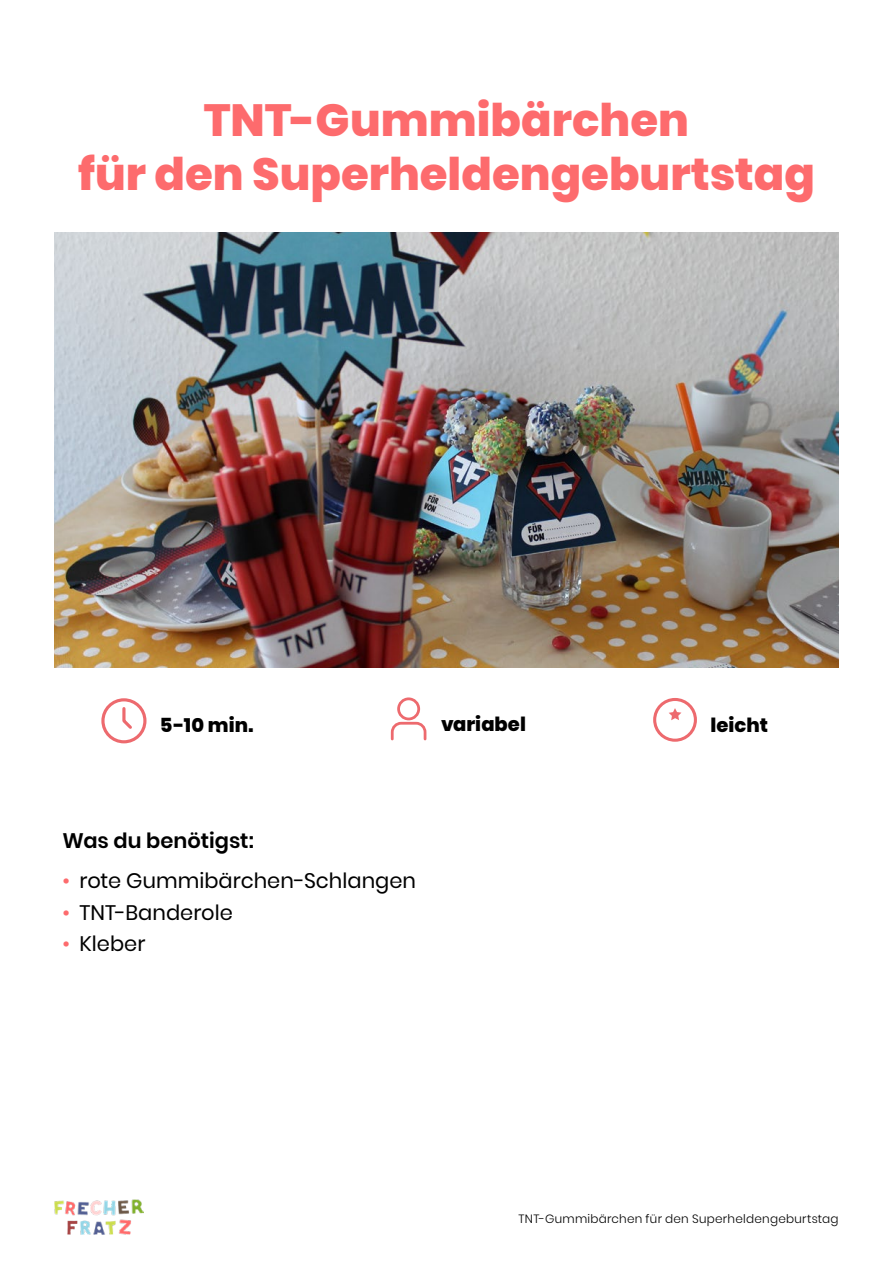
<style>
.page{position:relative;width:893px;height:1263px;background:#fff}
.page>*{position:absolute;margin:0;border:0;box-sizing:border-box;transform-origin:0 0}
.t1{font:800 45px/54px "Poppins";color:#fd6b6d;text-align:center}
.t2{font:21px "Poppins";color:#000}
.t3{font:600 21px "Poppins";color:#000}
.t4{font:800 19.5px "Poppins";color:#000}
.t5{font:300 12px "Poppins";letter-spacing:.02em;color:#000}
.s1{color:#fd6b6d}
</style>
<div class="page">
<img style="left:54px;top:1199px;width:90px;height:35px">
<img style="left:54px;top:233px;width:785px;height:435px">
<div style="left:101px;top:698px;width:45px;height:45px;border:3px solid #ed6a6e;border-radius:50%"></div>
<svg style="left:122px;top:707px;width:10px;height:22px"></svg>
<div style="left:397px;top:697px;width:23px;height:23px;border:3px solid #ed6a6e;border-radius:50%"></div>
<svg style="left:390px;top:720px;width:37px;height:21px"></svg>
<div style="left:653px;top:698px;width:44px;height:44px;border:3px solid #ed6a6e;border-radius:50%"></div>
<svg style="left:669px;top:708px;width:12px;height:12px"></svg>
<h1 class="t1" style="left:78px;top:94px;width:738px">TNT-Gummibärchen<br>für den Superheldengeburtstag</h1>
<p class="t4" style="left:160px;top:713px;width:95px">5-10 min.</p>
<p class="t4" style="left:441px;top:712px;width:87px">variabel</p>
<p class="t4" style="left:710px;top:713px;width:59px">leicht</p>
<p class="t3" style="left:63px;top:828px;width:193px">Was du benötigst:</p>
<p class="t2" style="left:63px;top:868px;width:355px"><span class="s1">•</span> rote Gummibärchen-Schlangen</p>
<p class="t2" style="left:63px;top:900px;width:172px"><span class="s1">•</span> TNT-Banderole</p>
<p class="t2" style="left:63px;top:931px;width:84px"><span class="s1">•</span> Kleber</p>
<p class="t5" style="left:519px;top:1211px;width:322px">TNT-Gummibärchen für den Superheldengeburtstag</p>
</div>
